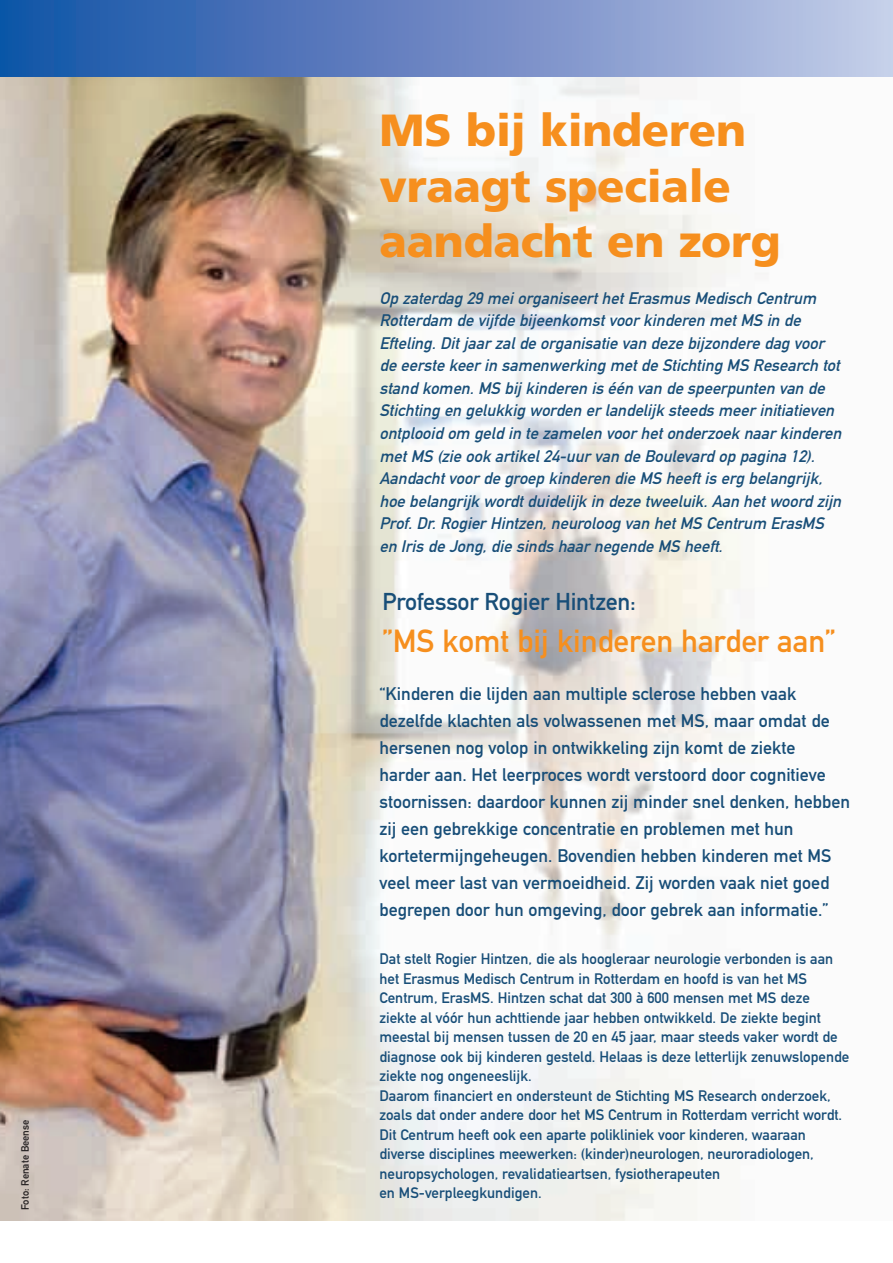
<style>
.page{position:relative;width:893px;height:1263px;background:#fff}
.page>*{position:absolute;margin:0;border:0;box-sizing:border-box;transform-origin:0 0}
.t1{font:900 45px/55.5px "Frutiger LT Std";letter-spacing:-.005em;color:#f68f1e}
.t2{font:31.5px "DIN Mittelschrift Alternate";letter-spacing:-.005em;color:#f68f1e}
.t3{font:24px "DIN Mittelschrift Alternate";letter-spacing:-.01em;color:#184e78}
.t4{font:18px/27px "DIN Mittelschrift Alternate";color:#184e78}
.t5{font:italic 16.5px/22.5px "DIN Mittelschrift Alternate";color:#184e78}
.t6{font:15px/19.5px "DIN Mittelschrift Alternate";color:#184e78}
.t7{font:10.5px "DIN Mittelschrift Alternate";color:#231f20}
</style>
<div class="page">
<img style="left:0;top:77px;width:768px;height:1143px">
<div style="left:0;top:0;width:893px;height:77px;background:linear-gradient(to right,#134ea4,#c6c9e7)"></div>
<p class="t7" style="left:21px;top:1210px;width:92px;rotate:-90deg">Foto: Renate Beense</p>
<h1 class="t1" style="left:379px;top:107px;width:403px">MS bij kinderen vraagt speciale aandacht en zorg</h1>
<p class="t5" style="left:379px;top:288px;width:467px">Op zaterdag 29 mei organiseert het Erasmus Medisch Centrum Rotterdam de vijfde bijeenkomst voor kinderen met MS in de Efteling. Dit jaar zal de organisatie van deze bijzondere dag voor de eerste keer in samenwerking met de Stichting MS Research tot stand komen. MS bij kinderen is één van de speerpunten van de Stichting en gelukkig worden er landelij k steeds meer initiatieven ontplooid om geld in te zamelen voor het onderzoek naar kinderen met MS (zie ook artikel 24-uur van de Boulevard op pagina 12).<br>Aandacht voor de groep kinderen die MS heeft is erg belangrij k, hoe belangrij k wordt duidelij k in deze tweeluik. Aan het woord zij n Prof. Dr. Rogier Hintzen, neuroloog van het MS Centrum ErasMS en Iris de Jong, die sinds haar negende MS heeft.</p>
<h3 class="t3" style="left:382px;top:593px;width:255px">Professor Rogier Hintzen:</h3>
<h2 class="t2" style="left:382px;top:629px;width:455px">”MS komt bij kinderen harder aan”</h2>
<p class="t4" style="left:379px;top:682px;width:472px">“Kinderen die lijden aan multiple sclerose hebben vaak dezelfde klachten als volwassenen met MS, maar omdat de hersenen nog volop in ontwikkeling zijn komt de ziekte harder aan. Het leerproces wordt verstoord door cognitieve stoornissen: daardoor kunnen zij minder snel denken, hebben zij een gebrekkige concentratie en problemen met hun kortetermijngeheugen. Bovendien hebben kinderen met MS veel meer last van vermoeidheid. Zij worden vaak niet goed begrepen door hun omgeving, door gebrek aan informatie.”</p>
<p class="t6" style="left:379px;top:951px;width:471px">Dat stelt Rogier Hintzen, die als hoogleraar neurologie verbonden is aan het Erasmus Medisch Centrum in Rotterdam en hoofd is van het MS Centrum, ErasMS. Hintzen schat dat 300 à 600 mensen met MS deze ziekte al vóór hun achttiende jaar hebben ontwikkeld. De ziekte begint meestal bij mensen tussen de 20 en 45 jaar, maar steeds vaker wordt de diagnose ook bij kinderen gesteld. Helaas is deze letterlijk zenuwslopende ziekte nog ongeneeslijk.<br>Daarom financiert en ondersteunt de Stichting MS Research onderzoek, zoals dat onder andere door het MS Centrum in Rotterdam verricht wordt.<br>Dit Centrum heeft ook een aparte polikliniek voor kinderen, waaraan diverse disciplines meewerken: (kinder)neurologen, neuroradiologen, neuropsychologen, revalidatieartsen, fysiotherapeuten<br>en MS-verpleegkundigen.</p>
</div>
